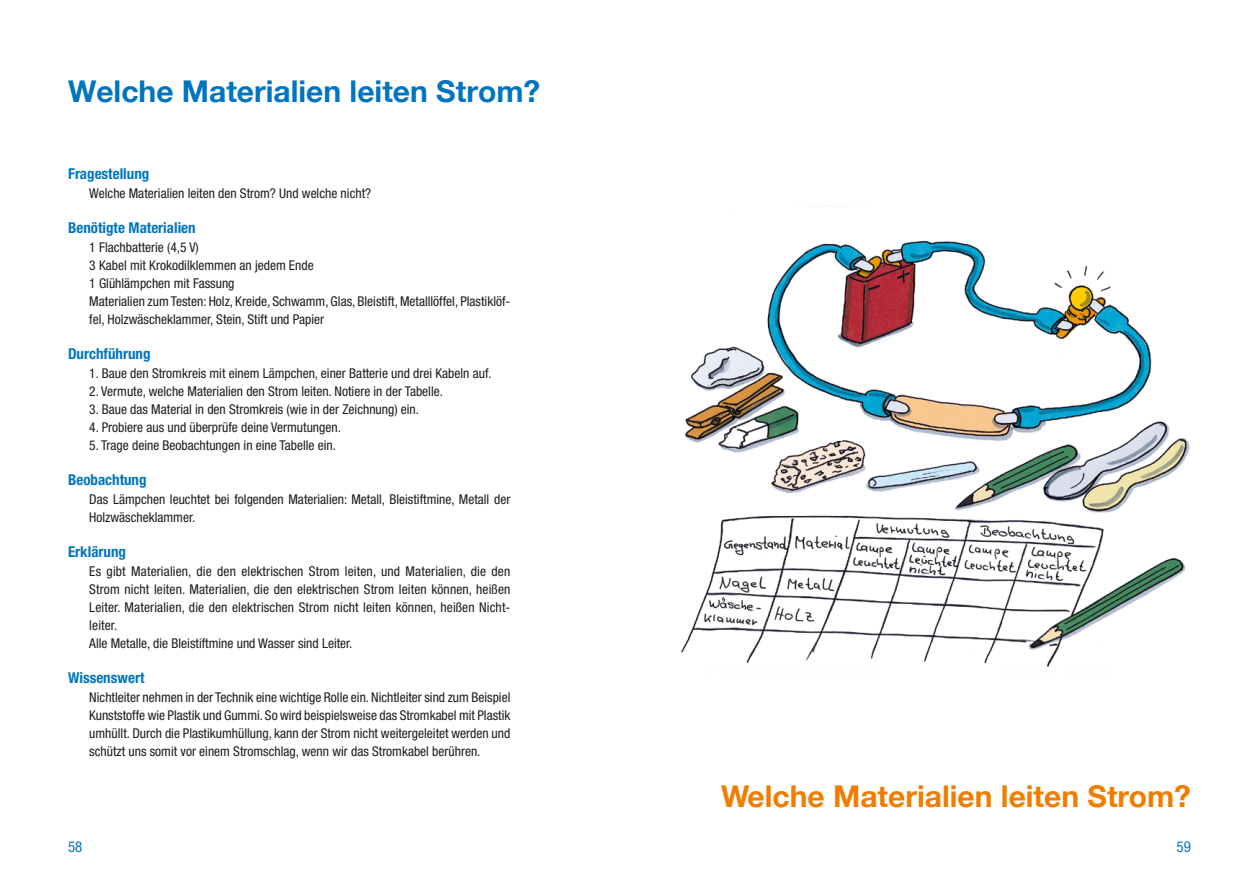
<style>
.page{position:relative;width:1259px;height:893px;background:#fff}
.page>*{position:absolute;margin:0;border:0;box-sizing:border-box;transform-origin:0 0}
.t1{font:700 30px "Helvetica Neue";color:#0075bf}
.t2{font:700 30px "Helvetica Neue";color:#ef7d00}
.t3{font:700 condensed 15px "Helvetica Neue";color:#0075bf}
.t4{font:condensed 15px "Helvetica Neue";color:#0075bf}
.t5{font:condensed 13.5px/18px "Helvetica Neue";color:#1d1d1b}
</style>
<div class="page">
<img style="left:681px;top:205px;width:509px;height:462px">
<h1 class="t1" style="left:68px;top:67px;width:474px">Welche Materialien leiten Strom?</h1>
<p class="t3" style="left:68px;top:164px;width:83px">Fragestellung</p>
<p class="t5" style="left:89px;top:184px;width:283px">Welche Materialien leiten den Strom? Und welche nicht?</p>
<p class="t3" style="left:68px;top:218px;width:129px">Benötigte Materialien</p>
<p class="t5" style="left:89px;top:238px;width:422px">1 Flachbatterie (4,5 V)<br>3 Kabel mit Krokodilklemmen an jedem Ende<br>1 Glühlämpchen mit Fassung<br>Materialien zum Testen: Holz, Kreide, Schwamm, Glas, Bleistift, Metalllöffel, Plastiklöf&shy;fel, Holzwäscheklammer, Stein, Stift und Papier</p>
<p class="t3" style="left:68px;top:344px;width:84px">Durchführung</p>
<p class="t5" style="left:89px;top:364px;width:404px">1. Baue den Stromkreis mit einem Lämpchen, einer Batterie und drei Kabeln auf.</p>
<p class="t5" style="left:89px;top:382px;width:355px">2. Vermute, welche Materialien den Strom leiten. Notiere in der Tabelle.</p>
<p class="t5" style="left:89px;top:400px;width:331px">3. Baue das Material in den Stromkreis (wie in der Zeichnung) ein.</p>
<p class="t5" style="left:89px;top:418px;width:253px">4. Probiere aus und überprüfe deine Vermutungen.</p>
<p class="t5" style="left:89px;top:436px;width:248px">5. Trage deine Beobachtungen in eine Tabelle ein.</p>
<p class="t3" style="left:68px;top:470px;width:80px">Beobachtung</p>
<p class="t5" style="left:89px;top:490px;width:422px">Das Lämpchen leuchtet bei folgenden Materialien: Metall, Bleistiftmine, Metall der<br>Holzwäscheklammer.</p>
<p class="t3" style="left:68px;top:542px;width:60px">Erklärung</p>
<p class="t5" style="left:89px;top:562px;width:422px">Es gibt Materialien, die den elektrischen Strom leiten, und Materialien, die den Strom nicht leiten. Materialien, die den elektrischen Strom leiten können, heißen Leiter. Materialien, die den elektrischen Strom nicht leiten können, heißen Nicht&shy;leiter.<br>Alle Metalle, die Bleistiftmine und Wasser sind Leiter.</p>
<p class="t3" style="left:68px;top:668px;width:78px">Wissenswert</p>
<p class="t5" style="left:89px;top:688px;width:422px;text-align:justify">Nichtleiter nehmen in der Technik eine wichtige Rolle ein. Nichtleiter sind zum Beispiel Kunststoffe wie Plastik und Gummi. So wird beispielsweise das Stromkabel mit Plastik umhüllt. Durch die Plastikumhüllung, kann der Strom nicht weitergeleitet werden und schützt uns somit vor einem Stromschlag, wenn wir das Stromkabel berühren.</p>
<p class="t4" style="left:68px;top:838px;width:16px">58</p>
<h1 class="t2" style="left:721px;top:773px;width:471px">Welche Materialien leiten Strom?</h1>
<p class="t4" style="left:1176px;top:838px;width:16px">59</p>
</div>
